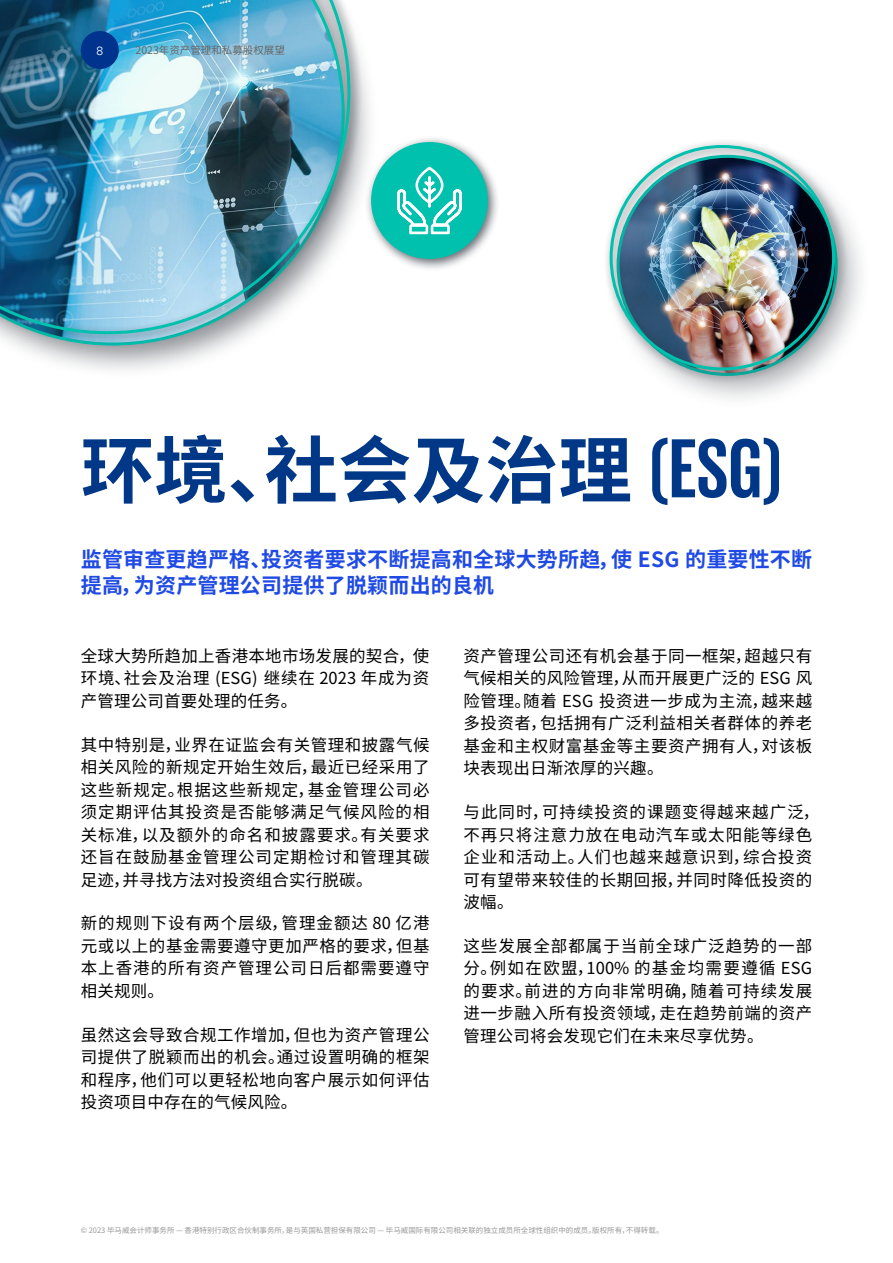
<style>
.page{position:relative;width:893px;height:1263px;background:#fff}
.page>*{position:absolute;margin:0;border:0;box-sizing:border-box;transform-origin:0 0}
.t1{font:700 73.5px "Noto Sans CJ Ksc";color:#003887}
.t2{font:700 21px/25.5px "Noto Sans CJ Ksc";letter-spacing:.01em;color:#1f4ae3}
.t3{font:16.5px/22.5px "Noto Sans CJ Ksc";letter-spacing:.035em;color:#000;text-align:justify}
.t4{font:16.5px/22.5px "Noto Sans CJ Ksc";letter-spacing:.06em;color:#000}
.t5{font:300 12px "Univers 45";color:#fff}
.t6{font:10.5px "Noto Sans CJ Ksc";color:#666}
.t7{font:7.5px "Noto Sans CJ Ksc";color:#989898}
.s1{font-family:"KPMG";font-size:85.5px}
</style>
<div class="page">
<div style="left:0;top:0;width:379px;height:379px;background:#303640;opacity:.56"></div>
<div style="left:604px;top:142px;width:268px;height:268px;background:#303640;opacity:.4"></div>
<div style="left:365px;top:136px;width:135px;height:135px;background:#303640;opacity:.75"></div>
<div style="left:371px;top:142px;width:117px;height:117px;background:#00c0ae;border-radius:50%"></div>
<div style="left:0;top:0;width:363px;height:347px;background:#303640;opacity:.75"></div>
<img style="left:0;top:0;width:350px;height:334px">
<div style="left:603px;top:139px;width:244px;height:244px;background:#303640;opacity:.75"></div>
<div style="left:81px;top:31px;width:38px;height:38px;background:#00338d;border-radius:50%"></div>
<svg style="left:397px;top:167px;width:65px;height:67px"></svg>
<p class="t5" style="left:96px;top:43px;width:8px">8</p>
<p class="t6" style="left:136px;top:44px;width:151px">2023年资产管理和私募股权展望</p>
<h1 class="t1" style="left:81px;top:429px;width:703px">环境、社会及治理 <span class="s1">(ESG)</span></h1>
<p class="t2" style="left:81px;top:547px;width:733px">监管审查更趋严格、投资者要求不断提高和全球大势所趋，使 ESG 的重要性不断提高，为资产管理公司提供了脱颖而出的良机</p>
<p class="t3" style="left:81px;top:645px;width:350px">全球大势所趋加上香港本地市场发展的契合，使环境、社会及治理 (ESG) 继续在 2023 年成为资产管理公司首要处理的任务。</p>
<p class="t3" style="left:81px;top:733px;width:350px">其中特别是，业界在证监会有关管理和披露气候相关风险的新规定开始生效后，最近已经采用了这些新规定。根据这些新规定，基金管理公司必须定期评估其投资是否能够满足气候风险的相关标准，以及额外的命名和披露要求。有关要求还旨在鼓励基金管理公司定期检讨和管理其碳足迹，并寻找方法对投资组合实行脱碳。</p>
<p class="t3" style="left:81px;top:912px;width:350px">新的规则下设有两个层级，管理金额达 80 亿港元或以上的基金需要遵守更加严格的要求，但基本上香港的所有资产管理公司日后都需要遵守相关规则。</p>
<p class="t3" style="left:81px;top:1024px;width:350px">虽然这会导致合规工作增加，但也为资产管理公司提供了脱颖而出的机会。通过设置明确的框架和程序，他们可以更轻松地向客户展示如何评估投资项目中存在的气候风险。</p>
<p class="t3" style="left:463px;top:645px;width:350px">资产管理公司还有机会基于同一框架，超越只有气候相关的风险管理，从而开展更广泛的 ESG 风险管理。随着 ESG 投资进一步成为主流，越来越多投资者，包括拥有广泛利益相关者群体的养老基金和主权财富基金等主要资产拥有人，对该板块表现出日渐浓厚的兴趣。</p>
<p class="t4" style="left:463px;top:801px;width:357px">与此同时，可持续投资的课题变得越来越广泛，不再只将注意力放在电动汽车或太阳能等绿色企业和活动上。人们也越来越意识到，综合投资可有望带来较佳的长期回报，并同时降低投资的波幅。</p>
<p class="t3" style="left:463px;top:935px;width:350px">这些发展全部都属于当前全球广泛趋势的一部分。例如在欧盟，100% 的基金均需要遵循 ESG的要求。前进的方向非常明确，随着可持续发展进一步融入所有投资领域，走在趋势前端的资产管理公司将会发现它们在未来尽享优势。</p>
<p class="t7" style="left:81px;top:1226px;width:584px">© 2023 毕马威会计师事务所 — 香港特别行政区合伙制事务所，是与英国私营担保有限公司 — 毕马威国际有限公司相关联的独立成员所全球性组织中的成员。版权所有，不得转载。</p>
</div>
